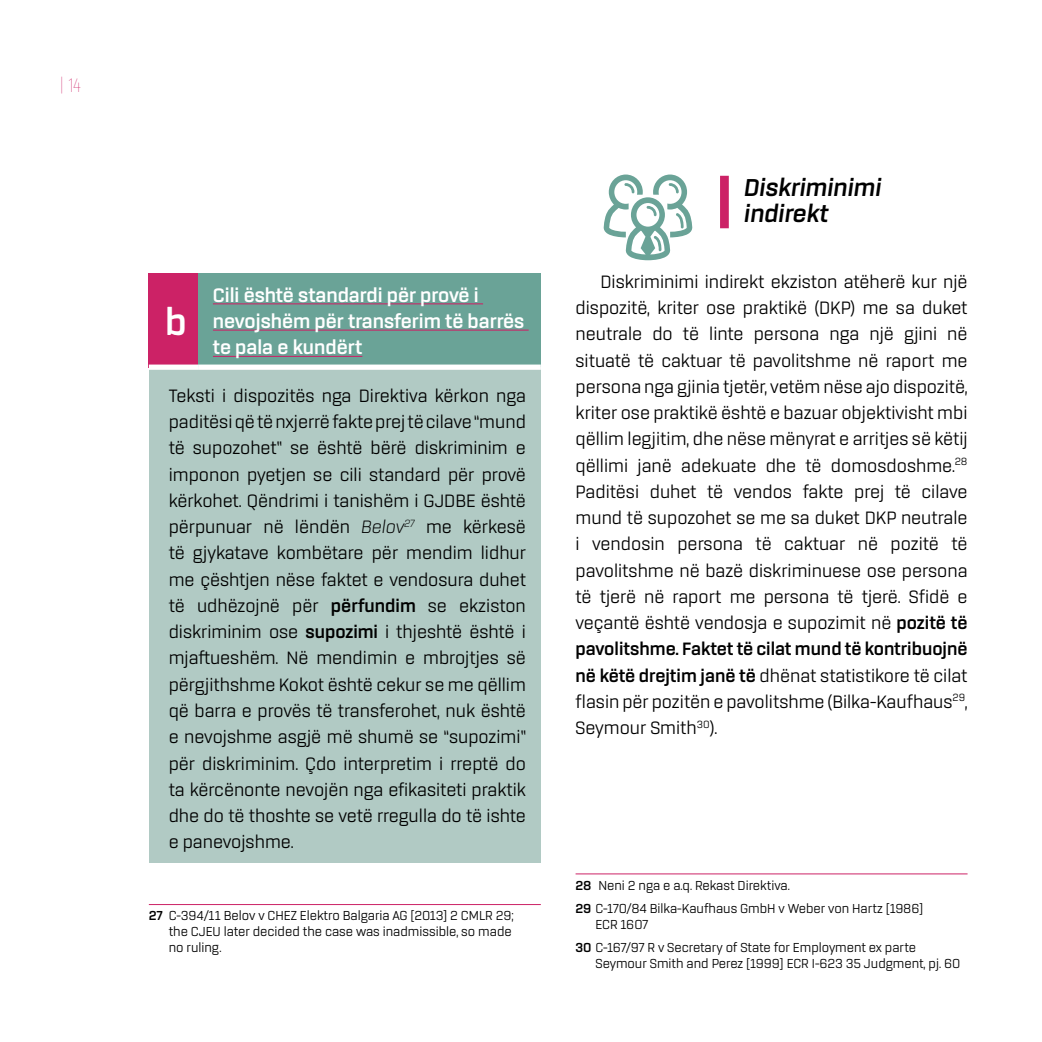
<style>
.page{position:relative;width:1042px;height:1042px;background:#fff}
.page>*{position:absolute;margin:0;border:0;box-sizing:border-box;transform-origin:0 0}
.t1{font:700 40.25px "Rogan";color:#fff}
.t2{font:italic 700 26.25px/26.2px "Rogan";color:#000}
.t3{font:700 21px/26.2px "Rogan";color:#fff}
.t4{font:19.25px/26.2px "Rogan";color:#000;text-align:justify}
.t5{font:100 19.25px "Akrobat";color:#c26}
.t6{font:14px/23.3px "Rogan";color:#000}
.s1{font-weight:300;font-style:italic}
.s2{font-weight:700}
</style>
<div class="page">
<div style="left:149px;top:273px;width:49px;height:94px;background:#c26"></div>
<div style="left:198px;top:273px;width:343px;height:94px;background:#6aa397"></div>
<div style="left:149px;top:367px;width:392px;height:496px;background:#b1cac4"></div>
<div style="left:149px;top:364px;width:49px;height:6px;background:#fff"></div>
<div style="left:198px;top:364px;width:343px;height:6px;background:#fff"></div>
<hr style="left:213px;top:303px;width:270px;height:1px;background:#c26">
<hr style="left:213px;top:330px;width:316px;height:1px;background:#c26">
<hr style="left:213px;top:356px;width:149px;height:1px;background:#c26">
<svg style="left:604px;top:174px;width:88px;height:86px"></svg>
<div style="left:720px;top:176px;width:9px;height:52px;background:#c26"></div>
<hr style="left:575px;top:873px;width:392px;height:1px;background:#c26">
<hr style="left:149px;top:904px;width:392px;height:1px;background:#c26">
<p class="t5" style="left:60px;top:74px;width:22px">| 14</p>
<p class="t3" style="left:213px;top:282px;width:313px">Cili është standardi për provë i nevojshëm për transferim të barrës te pala e kundërt</p>
<p class="t4" style="left:169px;top:383px;width:359px">Teksti i dispozitës nga Direktiva kërkon nga paditësi që të nxjerrë fakte prej të cilave “mund të supozohet” se është bërë diskriminim e imponon pyetjen se cili standard për provë kërkohet. Qëndrimi i tanishëm i GJDBE është përpunuar në lëndën <span class="s1">Belov</span><sup>27</sup> me kërkesë të gjykatave kombëtare për mendim lidhur me çështjen nëse faktet e vendosura duhet të udhëzojnë për <span class="s2">përfundim</span> se ekziston diskriminim ose <span class="s2">supozimi</span> i thjeshtë është i mjaftueshëm. Në mendimin e mbrojtjes së përgjithshme Kokot është cekur se me qëllim që barra e provës të transferohet, nuk është e nevojshme asgjë më shumë se “supozimi” për diskriminim. Çdo interpretim i rreptë do ta kërcënonte nevojën nga efikasiteti praktik dhe do të thoshte se vetë rregulla do të ishte e panevojshme.</p>
<h1 class="t1" style="left:165px;top:300px;width:23px">b</h1>
<p class="t6" style="left:169px;top:908px;width:347px;line-height:15.8px;text-indent:-20px"><span class="s2">27</span> C-394/11 Belov v CHEZ Elektro Balgaria AG [2013] 2 CMLR 29; the CJEU later decided the case was inadmissible, so made no ruling.</p>
<h2 class="t2" style="left:744px;top:175px;width:139px">Diskriminimi indirekt</h2>
<p class="t4" style="left:575px;top:268px;width:393px;text-indent:25px">Diskriminimi indirekt ekziston atëherë kur një dispozitë, kriter ose praktikë (DKP) me sa duket neutrale do të linte persona nga një gjini në situatë të caktuar të pavolitshme në raport me persona nga gjinia tjetër, vetëm nëse ajo dispozitë, kriter ose praktikë është e bazuar objektivisht mbi qëllim legjitim, dhe nëse mënyrat e arritjes së këtij qëllimi janë adekuate dhe të domosdoshme.<sup>28<br></sup>Paditësi duhet të vendos fakte prej të cilave mund të supozohet se me sa duket DKP neutrale i vendosin persona të caktuar në pozitë të pavolitshme në bazë diskriminuese ose persona të tjerë në raport me persona të tjerë. Sfidë e veçantë është vendosja e supozimit në <span class="s2">pozitë të pavolitshme. Faktet të cilat mund të kontribuojnë në këtë drejtim janë të</span> dhënat statistikore të cilat flasin për pozitën e pavolitshme (Bilka-Kaufhaus<sup>29</sup>, Seymour Smith<sup>30</sup>).</p>
<p class="t6" style="left:575px;top:873px;width:349px"><span class="s2">28</span> Neni 2 nga e a.q. Rekast Direktiva.<br><span class="s2">29</span> C-170/84 Bilka-Kaufhaus GmbH v Weber von Hartz [1986]</p>
<p class="t6" style="left:575px;top:912px;width:342px;text-indent:20px">ECR 1607<br><span class="s2">30</span> C-167/97 R v Secretary of State for Employment ex parte</p>
<p class="t6" style="left:595px;top:951px;width:366px">Seymour Smith and Perez [1999] ECR I-623 35 Judgment, pj. 60</p>
</div>
